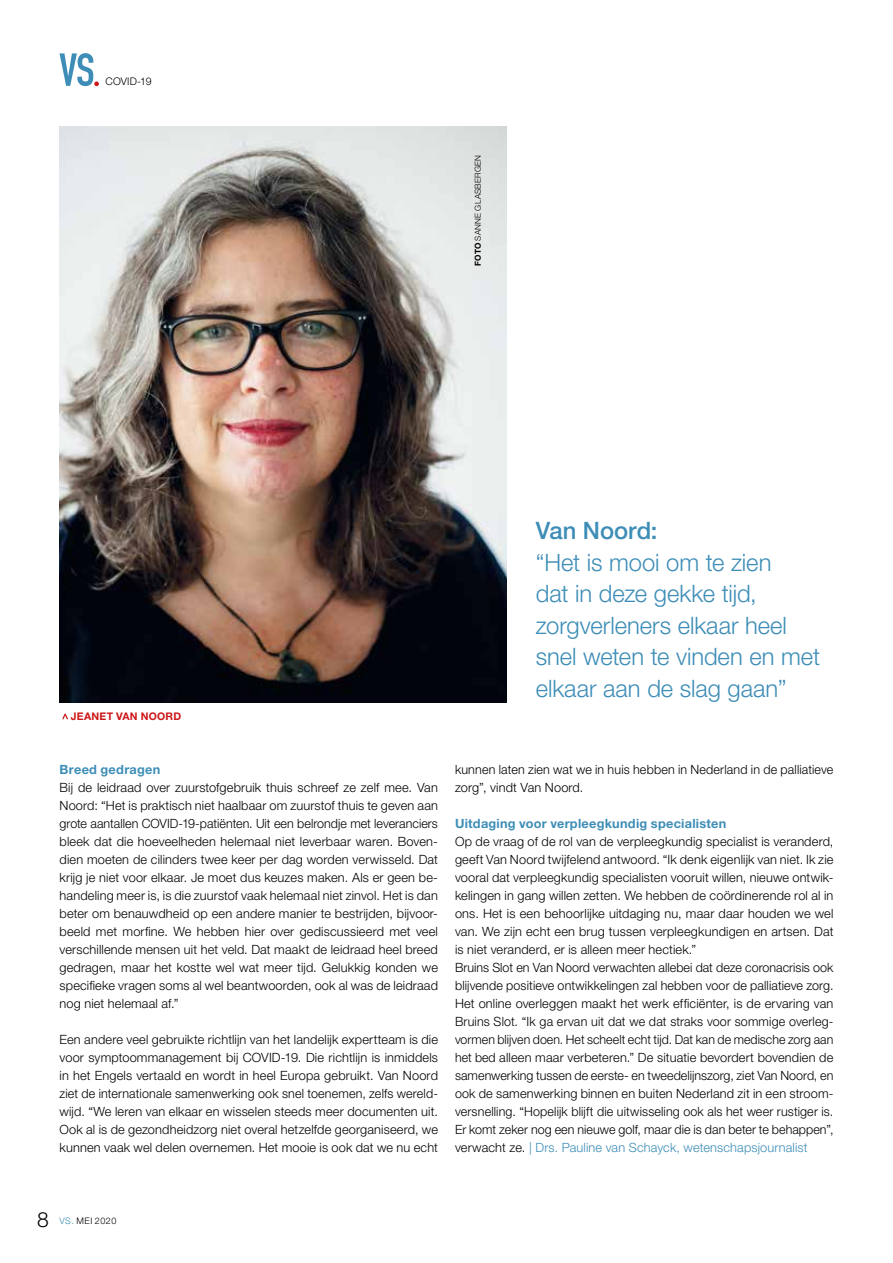
<style>
.page{position:relative;width:893px;height:1263px;background:#fff}
.page>*{position:absolute;margin:0;border:0;box-sizing:border-box;transform-origin:0 0}
.t1{font:300 24px/31.5px "Helvetica Neue LT Std";color:#3d8db7}
.t2{font:500 24px "Helvetica Neue LT Std";color:#3d8db7}
.t3{font:300 21px "Helvetica Neue LT Std";color:#000}
.t4{font:300 12.75px/18px "Helvetica Neue LT Std";letter-spacing:.01em;color:#000;text-align:justify}
.t5{font:700 12.75px "Helvetica Neue LT Std";letter-spacing:.02em;color:#3d8db7}
.t6{font:700 10.5px "Helvetica Neue LT Std";letter-spacing:.025em;color:#cd1719}
.t7{font:300 10.5px "Helvetica Neue LT Std";letter-spacing:.015em;color:#000}
.t8{font:300 9px "Helvetica Neue LT Std";letter-spacing:.05em;color:#000}
.t9{font:300 8.25px "Helvetica Neue LT Std";letter-spacing:.025em;color:#000}
.s1{font-weight:700}
.s2{color:#3d8db7}
</style>
<div class="page">
<svg style="left:60px;top:53px;width:39px;height:33px"></svg>
<img style="left:60px;top:126px;width:446px;height:576px">
<svg style="left:62px;top:713px;width:6px;height:6px"></svg>
<p class="t7" style="left:105px;top:75px;width:48px">COVID-19</p>
<p class="t9" style="left:473px;top:266px;width:112px;rotate:-90deg"><span class="s1">FOTO</span> SANNE GLASBERGEN</p>
<p class="t6" style="left:71px;top:710px;width:112px">JEANET VAN NOORD</p>
<h1 class="t2" style="left:536px;top:516px;width:123px">Van Noord:</h1>
<h1 class="t1" style="left:536px;top:546px;width:286px">“Het is mooi om te zien<br>dat in deze gekke tijd, zorgverleners elkaar heel snel weten te vinden en met elkaar aan de slag gaan”</h1>
<p class="t5" style="left:60px;top:762px;width:102px">Breed gedragen</p>
<p class="t4" style="left:60px;top:778px;width:380px">Bij de leidraad over zuurstofgebruik thuis schreef ze zelf mee. Van Noord: “Het is praktisch niet haalbaar om zuurstof thuis te geven aan grote aantallen COVID-19-patiënten. Uit een belrondje met leveranciers bleek dat die hoeveelheden helemaal niet leverbaar waren. Boven&shy;dien moeten de cilinders twee keer per dag worden verwisseld. Dat krijg je niet voor elkaar. Je moet dus keuzes maken. Als er geen be&shy;handeling meer is, is die zuurstof vaak helemaal niet zinvol. Het is dan beter om benauwdheid op een andere manier te bestrijden, bijvoor&shy;beeld met morfine. We hebben hier over gediscussieerd met veel verschillende mensen uit het veld. Dat maakt de leidraad heel breed gedragen, maar het kostte wel wat meer tijd. Gelukkig konden we specifieke vragen soms al wel beantwoorden, ook al was de leidraad nog niet helemaal af.”</p>
<p class="t4" style="left:60px;top:1030px;width:380px">Een andere veel gebruikte richtlijn van het landelijk expertteam is die voor symptoommanagement bij COVID-19. Die richtlijn is inmiddels in het Engels vertaald en wordt in heel Europa gebruikt. Van Noord ziet de internationale samenwerking ook snel toenemen, zelfs wereld&shy;wijd. “We leren van elkaar en wisselen steeds meer documenten uit.<br>Ook al is de gezondheidzorg niet overal hetzelfde georganiseerd, we kunnen vaak wel delen overnemen. Het mooie is ook dat we nu echt</p>
<p class="t4" style="left:455px;top:760px;width:380px">kunnen laten zien wat we in huis hebben in Nederland in de palliatieve zorg”, vindt Van Noord.</p>
<p class="t5" style="left:455px;top:816px;width:273px">Uitdaging voor verpleegkundig specialisten</p>
<p class="t4" style="left:455px;top:832px;width:380px;text-align:left">Op de vraag of de rol van de verpleegkundig specialist is veranderd, geeft Van Noord twijfelend antwoord. “Ik denk eigenlijk van niet. Ik zie vooral dat verpleegkundig specialisten vooruit willen, nieuwe ontwik&shy;kelingen in gang willen zetten. We hebben de coördinerende rol al in ons. Het is een behoorlijke uitdaging nu, maar daar houden we wel van. We zijn echt een brug tussen verpleegkundigen en artsen. Dat is niet veranderd, er is alleen meer hectiek.”<br>Bruins Slot en Van Noord verwachten allebei dat deze coronacrisis ook blijvende positieve ontwikkelingen zal hebben voor de palliatieve zorg.<br>Het online overleggen maakt het werk efficiënter, is de ervaring van Bruins Slot. “Ik ga ervan uit dat we dat straks voor sommige overleg&shy;vormen blijven doen. Het scheelt echt tijd. Dat kan de medische zorg aan het bed alleen maar verbeteren.” De situatie bevordert bovendien de samenwerking tussen de eerste- en tweedelijnszorg, ziet Van Noord, en ook de samenwerking binnen en buiten Nederland zit in een stroom&shy;versnelling. “Hopelijk blijft die uitwisseling ook als het weer rustiger is.<br>Er komt zeker nog een nieuwe golf, maar die is dan beter te behappen”, verwacht ze. <span class="s2">| Drs. Pauline van Schayck, wetenschapsjournalist</span></p>
<h2 class="t3" style="left:37px;top:1206px;width:13px">8</h2>
<p class="t8" style="left:60px;top:1215px;width:58px"><span class="s2">VS.</span> MEI 2020</p>
</div>
